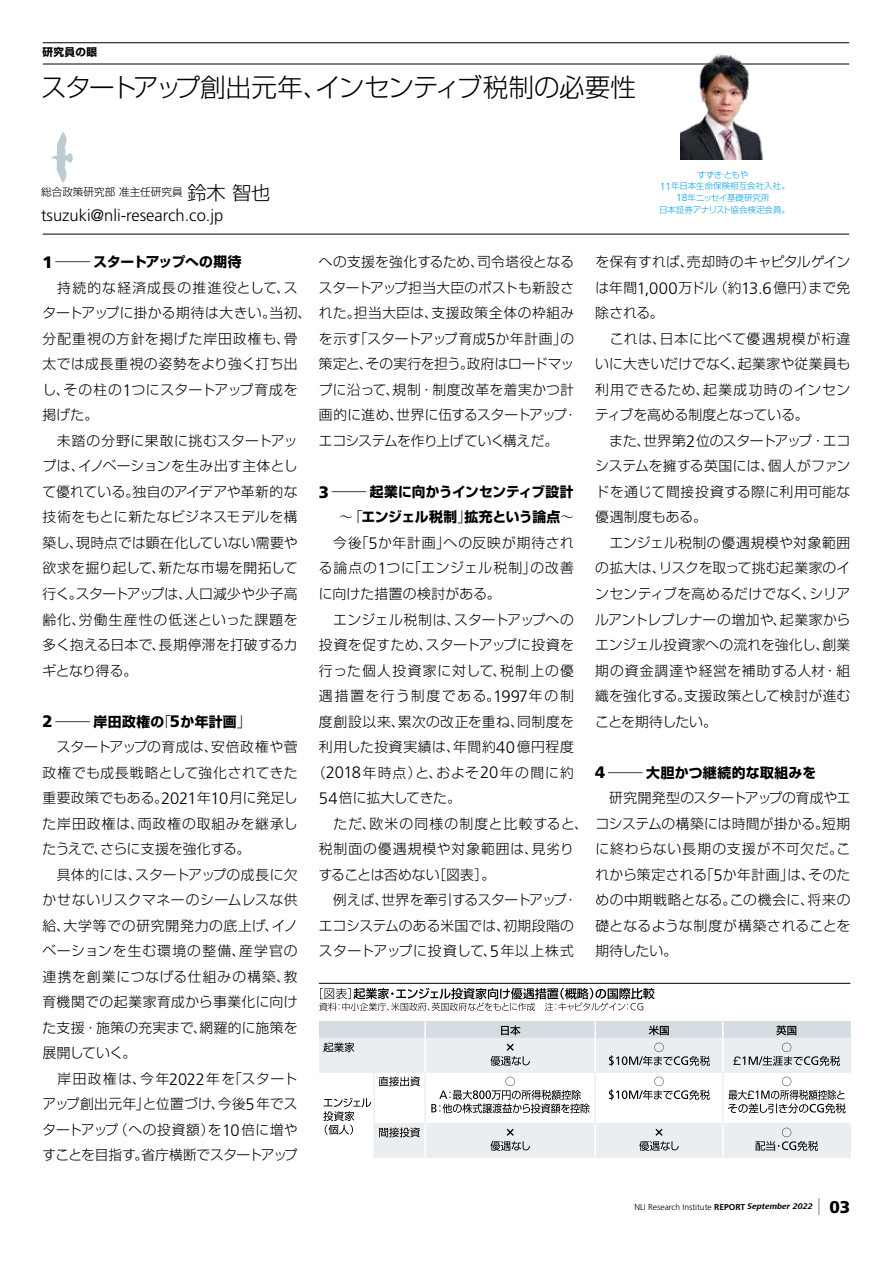
<style>
.page{position:relative;width:893px;height:1263px;background:#fff}
.page>*{position:absolute;margin:0;border:0;box-sizing:border-box;transform-origin:0 0}
.t1{font:300 25.5px "Shin Go Pr 6 N";letter-spacing:-.025em;color:#000}
.t2{font:300 16.65px "Frutiger";color:#000}
.t3{font:300 13.8px/25.5px "Shin Go Pr 6 N";letter-spacing:.025em;color:#000}
.t4{font:300 13.8px/25.5px "Shin Go Pr 6 N";letter-spacing:.025em;color:#000;scale:2.5 1}
.t5{font:300 13.8px "Shin Go Pr 6 N";letter-spacing:.08em;color:#000}
.t6{font:700 13.8px "Shin Go Pr 6 N";letter-spacing:-.01em;color:#000}
.t7{font:300 13.8px "Shin Go Pr 6 N";letter-spacing:-.02em;color:#000}
.t8{font:300 13.8px "Shin Go Pr 6 N";letter-spacing:.06em;color:#000}
.t9{font:300 13.8px "Shin Go Pr 6 N";letter-spacing:.055em;color:#000}
.t10{font:300 13.8px "Shin Go Pr 6 N";letter-spacing:.12em;color:#000}
.t11{font:300 13.8px "Shin Go Pr 6 N";letter-spacing:.045em;color:#000}
.t12{font:300 13.8px "Shin Go Pr 6 N";letter-spacing:.07em;color:#000}
.t13{font:300 13.8px "Shin Go Pr 6 N";letter-spacing:.065em;color:#000}
.t14{font:300 13.8px "Shin Go Pr 6 N";letter-spacing:-.025em;color:#000}
.t15{font:300 10.65px "Shin Go Pr 6 N";color:#000}
.t16{font:700 10.65px "Shin Go Pr 6 N";letter-spacing:.03em;color:#000}
.t17{font:300 8.55px/11.7px "Shin Go Pr 6 N";color:#00a0e9;text-align:center}
.t18{font:300 8.55px "Frutiger";color:#000}
.s1{font-size:19.2px}
.s2{font-family:"Frutiger";font-size:10.2px}
.s3{font-family:"Frutiger";font-weight:900;font-size:16.65px}
.s4{font-weight:700}
.s5{font-family:"Frutiger";font-size:16.65px}
.s6{font-weight:300}
.s7{font-family:"Koz Min Pr 6 N";font-weight:400}
.s8{font-family:"Frutiger Next LT";font-weight:700;font-style:italic}
.s9{font-family:"Shin Go Pr 6 N";font-size:16.95px}
.s10{font-weight:900;font-size:16.95px}
</style>
<div class="page">
<hr style="left:43px;top:64px;width:806px;height:1px;background:#000">
<hr style="left:43px;top:42px;width:806px;height:1px;background:#000">
<hr style="left:43px;top:234px;width:806px;height:1px;background:#000">
<img style="left:680px;top:54px;width:85px;height:105px">
<svg style="left:51px;top:132px;width:22px;height:51px"></svg>
<hr style="left:319px;top:983px;width:531px;height:1px;background:#000">
<svg style="left:319px;top:988px;width:336px;height:23px"></svg>
<div style="left:319px;top:1021px;width:531px;height:17px;background:#d4dde1"></div>
<div style="left:319px;top:1038px;width:531px;height:35px;background:#eaeef1"></div>
<div style="left:374px;top:1124px;width:476px;height:34px;background:#eaeef1"></div>
<svg style="left:323px;top:1042px;width:31px;height:10px"></svg>
<svg style="left:490px;top:1044px;width:40px;height:22px"></svg>
<svg style="left:431px;top:1077px;width:159px;height:36px"></svg>
<svg style="left:490px;top:1129px;width:40px;height:22px"></svg>
<svg style="left:501px;top:1025px;width:19px;height:10px"></svg>
<svg style="left:609px;top:1043px;width:101px;height:23px"></svg>
<svg style="left:609px;top:1077px;width:101px;height:23px"></svg>
<svg style="left:639px;top:1129px;width:40px;height:22px"></svg>
<svg style="left:649px;top:1025px;width:20px;height:10px"></svg>
<svg style="left:733px;top:1043px;width:107px;height:23px"></svg>
<svg style="left:728px;top:1077px;width:118px;height:36px"></svg>
<svg style="left:755px;top:1128px;width:63px;height:23px"></svg>
<svg style="left:776px;top:1025px;width:20px;height:10px"></svg>
<hr style="left:424px;top:1124px;width:2px;height:34px;background:#fff">
<hr style="left:594px;top:1124px;width:2px;height:34px;background:#fff">
<hr style="left:722px;top:1124px;width:2px;height:34px;background:#fff">
<hr style="left:373px;top:1072px;width:2px;height:86px;background:#eaeef1">
<hr style="left:424px;top:1072px;width:2px;height:52px;background:#eaeef1">
<hr style="left:594px;top:1072px;width:2px;height:52px;background:#eaeef1">
<hr style="left:722px;top:1072px;width:2px;height:52px;background:#eaeef1">
<hr style="left:424px;top:1021px;width:2px;height:51px;background:#fff">
<hr style="left:594px;top:1021px;width:2px;height:51px;background:#fff">
<hr style="left:722px;top:1021px;width:2px;height:51px;background:#fff">
<svg style="left:323px;top:1098px;width:48px;height:36px"></svg>
<svg style="left:379px;top:1076px;width:41px;height:10px"></svg>
<svg style="left:379px;top:1127px;width:41px;height:10px"></svg>
<p class="t16" style="left:43px;top:44px;width:56px">研究員の眼</p>
<h1 class="t1" style="left:41px;top:66px;width:596px">スタートアップ創出元年、インセンティブ税制の必要性</h1>
<p class="t15" style="left:41px;top:184px;width:231px">総合政策研究部准主任研究員<span class="s1">鈴木智也</span></p>
<p class="t2" style="left:41px;top:206px;width:184px">tsuzuki@nli-research.co.jp</p>
<p class="t17" style="left:659px;top:168px;width:132px">すずき・ともや<br><span class="s2">11</span>年日本生命保険相互会社入社。<br><span class="s2">18</span>年ニッセイ基礎研究所<br>日本証券アナリスト協会検定会員。</p>
<p class="t4" style="left:43px;top:248px;width:109px"><span class="s3">1</span> ―<span class="s4">スタートアップへの期待<br></span>　持続的な経済成長の推進役として、スタートアップに掛かる期待は大きい。当初、分配重視の方針を掲げた岸田政権も、骨太では成長重視の姿勢をより強く打ち出し、その柱の<span class="s5">1</span>つにスタートアップ育成を掲げた。<br>　未踏の分野に果敢に挑むスタートアップは、イノベーションを生み出す主体として優れている。独自のアイデアや革新的な技術をもとに新たなビジネスモデルを構築し、現時点では顕在化していない需要や欲求を掘り起して、新たな市場を開拓して行く。スタートアップは、人口減少や少子高齢化、労働生産性の低迷といった課題を多く抱える日本で、長期停滞を打破するカギとなり得る。</p>
<p class="t4" style="left:43px;top:707px;width:104px"><span class="s3">2</span> ―<span class="s4">岸田政権の</span>「<span class="s3">5</span><span class="s4">か年計画</span>」<br>　スタートアップの育成は、安倍政権や菅政権でも成長戦略として強化されてきた重要政策でもある。<span class="s5">2021</span>年<span class="s5">10</span>月に発足した岸田政権は、両政権の取組みを継承したうえで、さらに支援を強化する。<br>　具体的には、スタートアップの成長に欠かせないリスクマネーのシームレスな供給、大学等での研究開発力の底上げ、イノベーションを生む環境の整備、産学官の連携を創業につなげる仕組みの構築、教育機関での起業家育成から事業化に向けた支援・施策の充実まで、網羅的に施策を展開していく。</p>
<p class="t3" style="left:43px;top:1064px;width:257px;text-align:justify;text-indent:15px">岸田政権は、今年<span class="s5">2022</span>年を「スタートアップ創出元年」と位置づけ、今後<span class="s5">5</span>年でスタートアップ（への投資額）を<span class="s5">10</span>倍に増やすことを目指す。省庁横断でスタートアップ</p>
<p class="t3" style="left:319px;top:248px;width:260px">への支援を強化するため、司令塔役となるスタートアップ担当大臣のポストも新設された。担当大臣は、支援政策全体の枠組みを示す「スタートアップ育成<span class="s5">5</span>か年計画」の策定と、その実行を担う。政府はロードマップに沿って、規制・制度改革を着実かつ計画的に進め、世界に伍するスタートアップ・エコシステムを作り上げていく構えだ。</p>
<p class="t6" style="left:319px;top:481px;width:256px"><span class="s3">3</span> <span class="s6">―</span>起業に向かうインセンティブ設計</p>
<p class="t6" style="left:339px;top:506px;width:237px"><span class="s7">～</span><span class="s6">「</span>エンジェル税制<span class="s6">」</span>拡充という論点<span class="s7">～</span></p>
<p class="t8" style="left:319px;top:531px;width:257px">　今後「<span class="s5">5</span>か年計画」への反映が期待され</p>
<p class="t9" style="left:319px;top:557px;width:257px">る論点の<span class="s5">1</span>つに「エンジェル税制」の改善</p>
<p class="t3" style="left:319px;top:580px;width:183px">に向けた措置の検討がある。</p>
<p class="t3" style="left:319px;top:605px;width:257px">　エンジェル税制は、スタートアップへの</p>
<p class="t3" style="left:319px;top:631px;width:257px">投資を促すため、スタートアップに投資を</p>
<p class="t12" style="left:319px;top:659px;width:257px">行った個人投資家に対して、税制上の優</p>
<p class="t10" style="left:319px;top:684px;width:257px">遇措置を行う制度である。<span class="s5">1997</span>年の制</p>
<p class="t3" style="left:319px;top:707px;width:257px">度創設以来、累次の改正を重ね、同制度を</p>
<p class="t11" style="left:319px;top:735px;width:257px">利用した投資実績は、年間約<span class="s5">40</span>億円程度</p>
<p class="t5" style="left:312px;top:761px;width:264px">（<span class="s5">2018</span>年時点）と、およそ<span class="s5">20</span>年の間に約</p>
<p class="t7" style="left:319px;top:786px;width:143px"><span class="s5">54</span>倍に拡大してきた。</p>
<p class="t5" style="left:319px;top:812px;width:270px">　ただ、欧米の同様の制度と比較すると、</p>
<p class="t13" style="left:319px;top:837px;width:257px">税制面の優遇規模や対象範囲は、見劣り</p>
<p class="t14" style="left:319px;top:863px;width:178px">することは否めない［図表］。</p>
<p class="t7" style="left:319px;top:888px;width:260px">　例えば、世界を牽引するスタートアップ・</p>
<p class="t3" style="left:319px;top:911px;width:257px">エコシステムのある米国では、初期段階の</p>
<p class="t3" style="left:319px;top:937px;width:257px">スタートアップに投資して、<span class="s5">5</span>年以上株式</p>
<p class="t3" style="left:595px;top:248px;width:257px">を保有すれば、売却時のキャピタルゲインは年間<span class="s5">1,000</span>万ドル（約<span class="s5">13.6</span>億円）まで免除される。<br>　これは、日本に比べて優遇規模が桁違いに大きいだけでなく、起業家や従業員も利用できるため、起業成功時のインセンティブを高める制度となっている。<br>　また、世界第<span class="s5">2</span>位のスタートアップ・エコシステムを擁する英国には、個人がファンドを通じて間接投資する際に利用可能な優遇制度もある。<br>　エンジェル税制の優遇規模や対象範囲の拡大は、リスクを取って挑む起業家のインセンティブを高めるだけでなく、シリアルアントレプレナーの増加や、起業家からエンジェル投資家への流れを強化し、創業期の資金調達や経営を補助する人材・組織を強化する。支援政策として検討が進むことを期待したい。</p>
<p class="t4" style="left:595px;top:758px;width:104px"><span class="s3">4</span> ―<span class="s4">大胆かつ継続的な取組みを<br></span>　研究開発型のスタートアップの育成やエコシステムの構築には時間が掛かる。短期に終わらない長期の支援が不可欠だ。これから策定される「<span class="s5">5</span>か年計画」は、そのための中期戦略となる。この機会に、将来の礎となるような制度が構築されることを期待したい。</p>
<p class="t18" style="left:634px;top:1202px;width:217px">NLI Research Institute <span class="s4">REPORT</span> <span class="s8">September 2022</span> <span class="s9">｜</span> <span class="s10">03</span></p>
</div>
